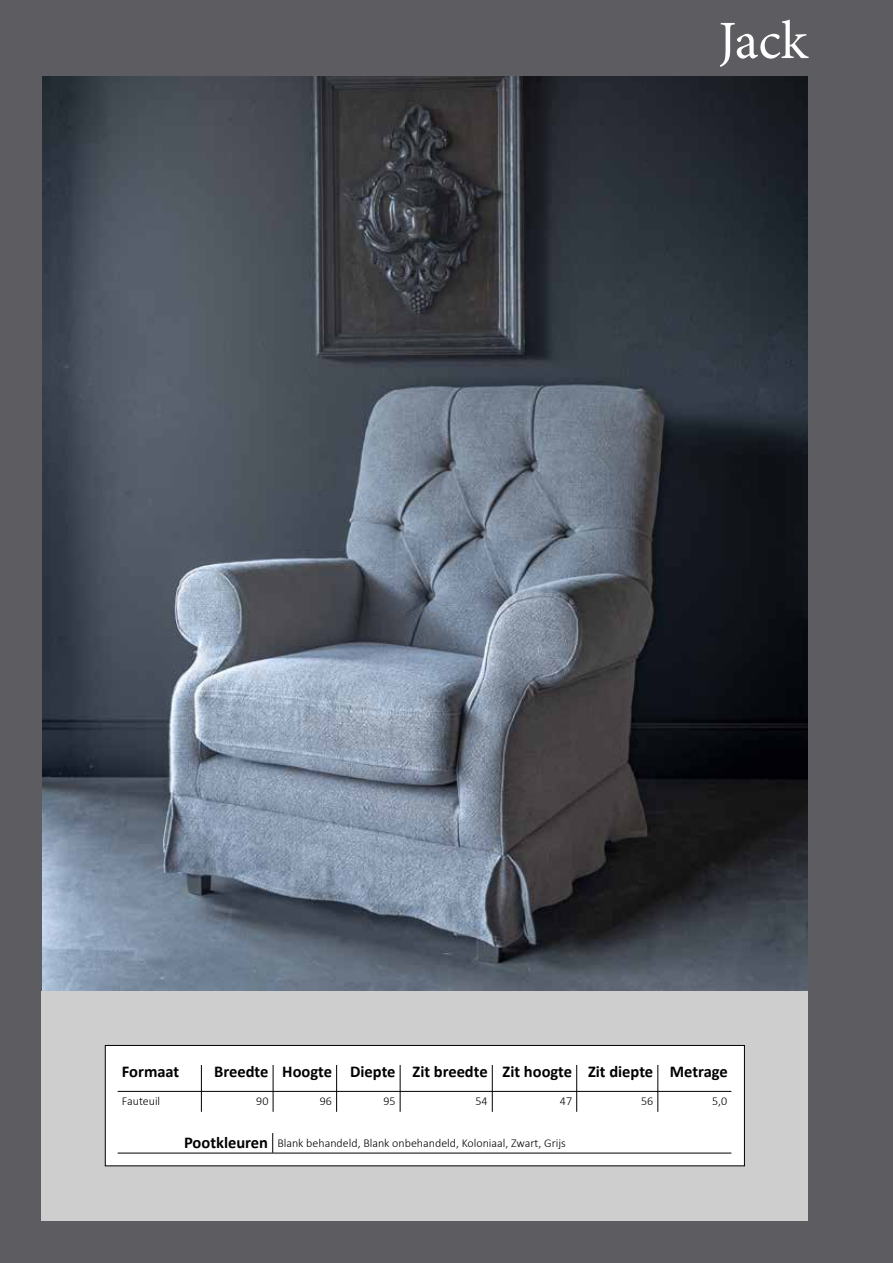
<style>
.page{position:relative;width:893px;height:1263px;background:#5d5c61}
.page>*{position:absolute;margin:0;border:0;box-sizing:border-box;transform-origin:0 0}
.t1{font:54px "Minion Pro";color:#fff}
.t2{font:700 16.5px "Calibri";color:#000}
.t3{font:300 12px "Calibri";color:#000}
.s1{font-weight:700;font-size:16.5px}
</style>
<div class="page">
<div style="left:42px;top:991px;width:766px;height:229px;background:#cecece"></div>
<div style="left:105px;top:1045px;width:639px;height:121px;background:#fff"></div>
<div style="left:105px;top:1045px;width:640px;height:121px;border:1px solid #000"></div>
<hr style="left:201px;top:1065px;width:1px;height:47px;background:#000">
<hr style="left:118px;top:1091px;width:613px;height:1px;background:#000">
<svg style="left:272px;top:1133px;width:1px;height:20px"></svg>
<hr style="left:118px;top:1153px;width:613px;height:1px;background:#000">
<hr style="left:273px;top:1065px;width:1px;height:47px;background:#000">
<hr style="left:336px;top:1065px;width:1px;height:47px;background:#000">
<hr style="left:400px;top:1065px;width:1px;height:47px;background:#000">
<hr style="left:492px;top:1065px;width:1px;height:47px;background:#000">
<hr style="left:576px;top:1065px;width:1px;height:47px;background:#000">
<hr style="left:657px;top:1065px;width:1px;height:47px;background:#000">
<img style="left:43px;top:77px;width:765px;height:914px">
<h1 class="t1" style="left:718px;top:5px;width:91px">Jack</h1>
<h2 class="t2" style="left:282px;top:1060px;width:447px">Hoogte Diepte Zit breedte Zit hoogte Zit diepte Metrage</h2>
<h2 class="t2" style="left:122px;top:1060px;width:59px">Formaat</h2>
<h2 class="t2" style="left:214px;top:1060px;width:56px">Breedte</h2>
<p class="t3" style="left:122px;top:1094px;width:40px">Fauteuil</p>
<p class="t3" style="left:184px;top:1135px;width:383px"><span class="s1">Pootkleuren</span> Blank behandeld, Blank onbehandeld, Koloniaal, Zwart, Grijs</p>
<p class="t3" style="left:256px;top:1094px;width:14px">90</p>
<p class="t3" style="left:320px;top:1094px;width:14px">96</p>
<p class="t3" style="left:383px;top:1094px;width:14px">95</p>
<p class="t3" style="left:475px;top:1094px;width:14px">54</p>
<p class="t3" style="left:560px;top:1094px;width:14px">47</p>
<p class="t3" style="left:641px;top:1094px;width:14px">56</p>
<p class="t3" style="left:712px;top:1094px;width:17px">5,0</p>
</div>
